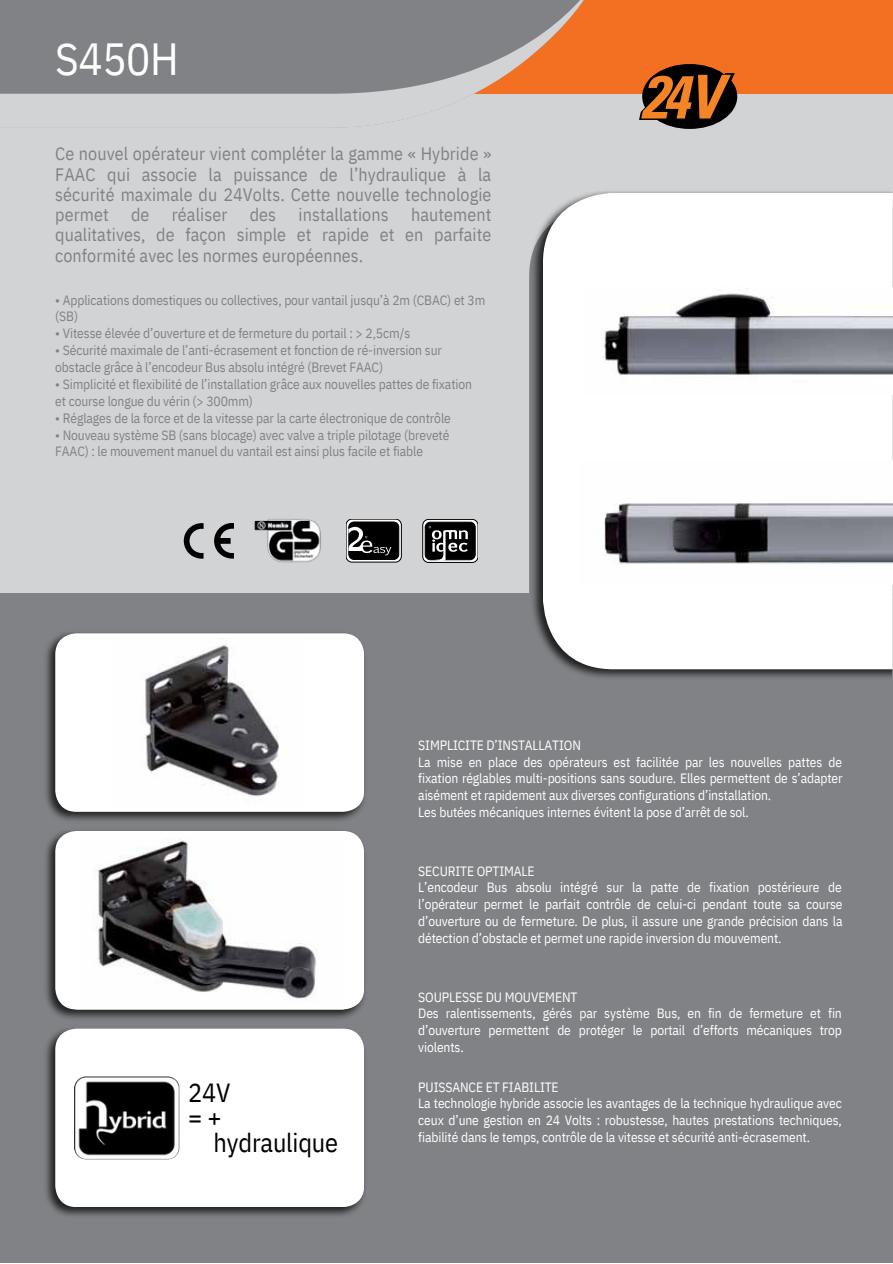
<style>
.page{position:relative;width:893px;height:1264px;background:#fff}
.page>*{position:absolute;margin:0;border:0;box-sizing:border-box;transform-origin:0 0}
.t1{font:45px "IBM Plex Sans Cond";letter-spacing:-.01em;color:#fff}
.t2{font:26.25px "IBM Plex Sans Cond";letter-spacing:-.005em;color:#000}
.t3{font:18px/20.2px "IBM Plex Sans Cond";letter-spacing:.005em;color:#808285;text-align:justify}
.t4{font:13.5px/16.8px "IBM Plex Sans Cond";letter-spacing:-.01em;color:#fff}
.t5{font:13.5px/16.8px "IBM Plex Sans Cond";letter-spacing:-.01em;color:#808285}
</style>
<div class="page">
<div style="left:0;top:0;width:892px;height:1262px;background:#d1d3d4"></div>
<div style="left:0;top:0;width:892px;height:94px;background:#f36f21"></div>
<svg style="left:0;top:0;width:584px;height:128px;fill:#808285"></svg>
<div style="left:642px;top:64px;width:95px;height:65px;background:#000;border-radius:50%"></div>
<svg style="left:639px;top:73px;width:95px;height:47px"></svg>
<div style="left:0;top:593px;width:892px;height:669px;background:#808285"></div>
<img style="left:46px;top:632px;width:319px;height:189px">
<div style="left:55px;top:633px;width:309px;height:178px;background:#fff;border-radius:21px"></div>
<img style="left:144px;top:645px;width:135px;height:152px">
<img style="left:46px;top:830px;width:319px;height:189px">
<div style="left:55px;top:831px;width:309px;height:178px;background:#fff;border-radius:21px"></div>
<img style="left:76px;top:831px;width:267px;height:178px">
<img style="left:531px;top:191px;width:360px;height:487px">
<div style="left:543px;top:193px;width:349px;height:476px;background:#fff"></div>
<img style="left:579px;top:461px;width:313px;height:123px">
<img style="left:584px;top:288px;width:308px;height:107px">
<svg style="left:184px;top:523px;width:19px;height:35px"></svg>
<svg style="left:214px;top:523px;width:20px;height:35px"></svg>
<svg style="left:346px;top:519px;width:55px;height:43px"></svg>
<div style="left:346px;top:519px;width:55px;height:43px;border:1px solid #000;border-radius:6px"></div>
<div style="left:349px;top:522px;width:50px;height:37px;background:#000;border-radius:5px"></div>
<div style="left:348px;top:522px;width:51px;height:37px;border:1px solid #000;border-radius:5px"></div>
<svg style="left:348px;top:525px;width:43px;height:30px"></svg>
<svg style="left:422px;top:519px;width:56px;height:43px"></svg>
<div style="left:422px;top:519px;width:56px;height:43px;border:1px solid #000;border-radius:6px"></div>
<div style="left:425px;top:522px;width:50px;height:37px;background:#000;border-radius:5px"></div>
<div style="left:425px;top:522px;width:50px;height:38px;border:1px solid #000;border-radius:5px"></div>
<svg style="left:429px;top:526px;width:39px;height:36px"></svg>
<img style="left:254px;top:519px;width:67px;height:44px">
<img style="left:46px;top:1029px;width:319px;height:187px">
<div style="left:55px;top:1028px;width:309px;height:178px;background:#fff;border-radius:21px"></div>
<img style="left:74px;top:1076px;width:105px;height:83px">
<h1 class="t1" style="left:55px;top:29px;width:125px">S450H</h1>
<p class="t3" style="left:55px;top:143px;width:437px">Ce nouvel opérateur vient compléter la gamme « Hybride » FAAC qui associe la puissance de l’hydraulique à la sécurité maximale du 24Volts. Cette nouvelle technologie permet de réaliser des installations hautement qualitatives, de façon simple et rapide et en parfaite conformité avec les normes européennes.</p>
<p class="t5" style="left:55px;top:291px;width:431px">• Applications domestiques ou collectives, pour vantail jusqu’à 2m (CBAC) et 3m (SB)</p>
<p class="t5" style="left:55px;top:325px;width:356px">• Vitesse élevée d’ouverture et de fermeture du portail : &gt; 2,5cm/s</p>
<p class="t5" style="left:55px;top:342px;width:388px">• Sécurité maximale de l’anti-écrasement et fonction de ré-inversion sur obstacle grâce à l’encodeur Bus absolu intégré (Brevet FAAC)</p>
<p class="t5" style="left:55px;top:375px;width:418px">• Simplicité et flexibilité de l’installation grâce aux nouvelles pattes de fixation et course longue du vérin (&gt; 300mm)</p>
<p class="t5" style="left:55px;top:409px;width:397px">• Réglages de la force et de la vitesse par la carte électronique de contrôle</p>
<p class="t5" style="left:55px;top:426px;width:395px">• Nouveau système SB (sans blocage) avec valve a triple pilotage (breveté<br>FAAC) : le mouvement manuel du vantail est ainsi plus facile et fiable</p>
<p class="t4" style="left:418px;top:736px;width:426px">SIMPLICITE D’INSTALLATION<br>La mise en place des opérateurs est facilitée par les nouvelles pattes de fixation réglables multi-positions sans soudure. Elles permettent de s’adapter aisément et rapidement aux diverses configurations d’installation.<br>Les butées mécaniques internes évitent la pose d’arrêt de sol.</p>
<p class="t4" style="left:418px;top:862px;width:426px">SECURITE OPTIMALE<br>L’encodeur Bus absolu intégré sur la patte de fixation postérieure de l’opérateur permet le parfait contrôle de celui-ci pendant toute sa course d’ouverture ou de fermeture. De plus, il assure une grande précision dans la détection d’obstacle et permet une rapide inversion du mouvement.</p>
<h2 class="t2" style="left:188px;top:1075px;width:44px">24V</h2>
<h2 class="t2" style="left:188px;top:1099px;width:35px">=+</h2>
<h2 class="t2" style="left:213px;top:1124px;width:126px">hydraulique</h2>
<p class="t4" style="left:418px;top:988px;width:425px">SOUPLESSE DU MOUVEMENT<br>Des ralentissements, gérés par système Bus, en fin de fermeture et fin d’ouverture permettent de protéger le portail d’efforts mécaniques trop violents.</p>
<p class="t4" style="left:418px;top:1078px;width:425px">PUISSANCE ET FIABILITE<br>La technologie hybride associe les avantages de la technique hydraulique avec ceux d’une gestion en 24 Volts : robustesse, hautes prestations techniques, fiabilité dans le temps, contrôle de la vitesse et sécurité anti-écrasement.</p>
</div>
